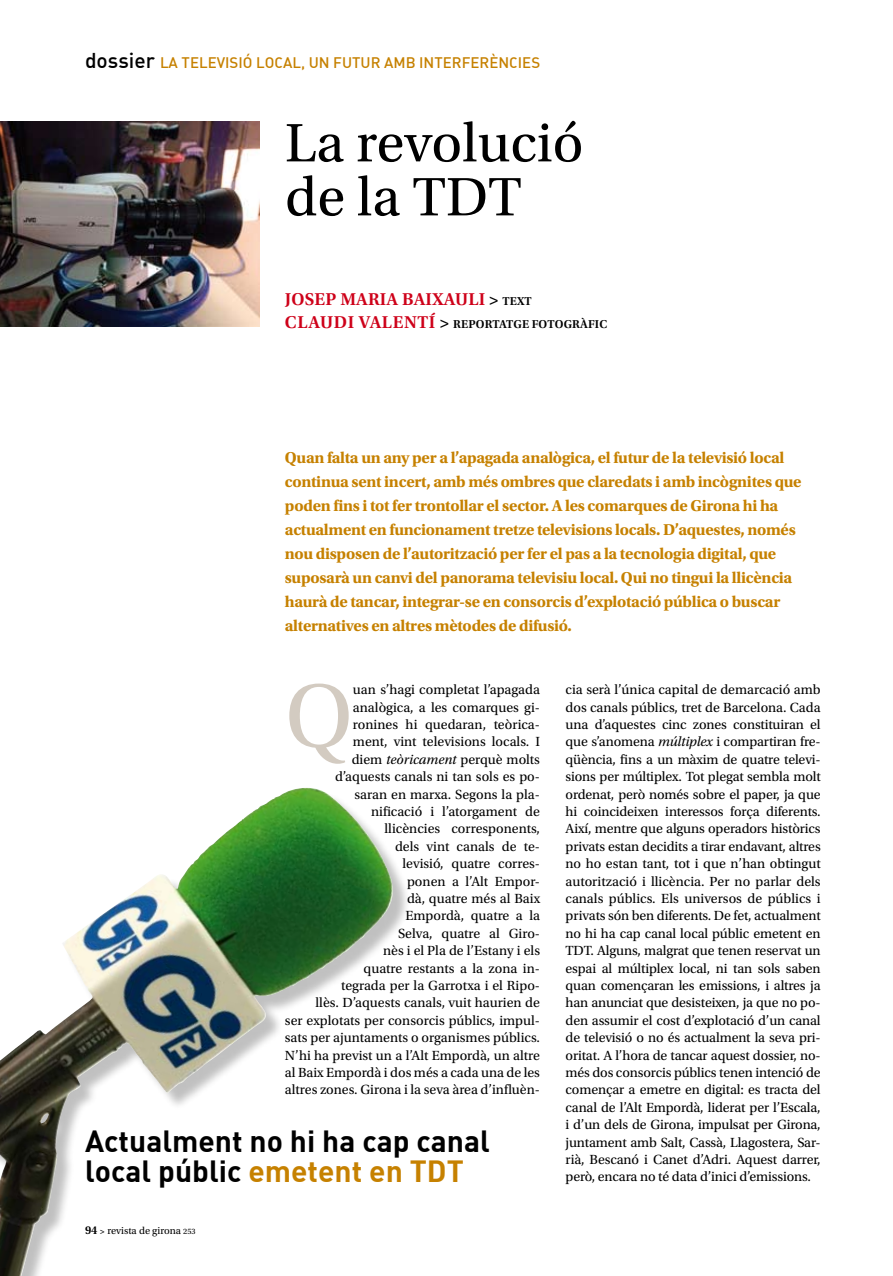
<style>
.page{position:relative;width:893px;height:1276px;background:#fff}
.page>*{position:absolute;margin:0;border:0;box-sizing:border-box;transform-origin:0 0}
.t1{font:93.9px "Utopia Std";color:#d3cbc1}
.t2{font:57px/54px "Utopia Std";color:#000}
.t3{font:30px/30px "DIN Bold";color:#000}
.t4{font:600 18px/22.5px "Utopia Std";letter-spacing:.01em;color:#ce0019}
.t5{font:700 16.5px/24px "Utopia Std";letter-spacing:-.02em;color:#c68100}
.t6{font:15px "DIN Medium Alternate";color:#c68100}
.t7{font:13.95px/17.4px "Utopia Std";color:#000;text-align:justify}
.t8{font:600 12px "Utopia Std";letter-spacing:.01em;color:#000}
.t9{font:10.5px "Utopia Std";color:#000}
.s1{font-size:21px;color:#000}
.s2{color:#000}
.s3{font-size:12px;color:#000}
.s4{font-size:18px;color:#ce0019}
.s5{font-size:18px}
.s6{font-style:italic}
.s7{color:#c68100}
.s8{font-weight:600;font-size:12px}
.s9{font-weight:600;font-size:9px}
.s10{font-size:8.25px}
</style>
<div class="page">
<img style="left:0;top:122px;width:259px;height:205px">
<div style="left:0;top:789px;width:411px;height:487px;background:#000;opacity:.25"></div>
<img style="left:0;top:788px;width:393px;height:488px">
<p class="t6" style="left:85px;top:53px;width:457px"><span class="s1">DOSSIER</span> LA TELEVISIÓ LOCAL, UN FUTUR AMB INTERFERÈNCIES</p>
<h2 class="t2" style="left:285px;top:117px;width:300px">La revolució de la TDT</h2>
<p class="t4" style="left:285px;top:288px;width:248px">JOSEP MARIA BAIXAULI <span class="s2">&gt;</span> <span class="s3">TEXT<br></span>CLAUDI VALE</p>
<p class="t8" style="left:404px;top:317px;width:66px"><span class="s4">NTÍ</span> <span class="s5">&gt;</span> REPORTAT</p>
<p class="t8" style="left:514px;top:317px;width:34px">GE FOTO</p>
<p class="t8" style="left:564px;top:317px;width:38px">GRÀFIC</p>
<p class="t5" style="left:285px;top:445px;width:518px">Quan falta un any per a l’apagada analògica, el futur de la televisió local continua sent incert, amb més ombres que claredats i amb incògnites que poden fins i tot fer trontollar el sector. A les comarques de Girona hi ha actualment en funcionament tretze televisions locals. D’aquestes, només nou disposen de l’autorització per fer el pas a la tecnologia digital, que suposarà un canvi del panorama televisiu local. Qui no tingui la llicència haurà de tancar, integrar-se en consorcis d’explotació pública o buscar alternatives en altres mètodes de difusió.</p>
<h1 class="t1" style="left:285px;top:665px;width:70px">Q</h1>
<p class="t7" style="left:285px;top:681px;width:257px;text-align:right">uan s’hagi completat l’apagada<br>analògica, a les comarques gi-<br>ronines hi quedaran, teòrica-<br>ment, vint televisions locals. I<br>diem <span class="s6">teòricament</span> perquè molts<br>d’aquests canals ni tan sols es po-<br>saran en marxa. Segons la pla-<br>nificació i l’atorgament de<br>llicències corresponents,<br>dels vint canals de te-<br>levisió, quatre corres-<br>ponen a l’Alt Empor-<br>dà, quatre més al Baix<br>Empordà, quatre a la<br>Selva, quatre al Giro-<br>nès i el Pla de l’Estany i els<br>quatre restants a la zona in-<br>tegrada per la Garrotxa i el Ripo-<br>llès. D’aquests canals, vuit haurien de<br>ser explotats per consorcis públics, impul&shy;sats per ajuntaments o organismes públics.<br>N’hi ha previst un a l’Alt Empordà, un altre al Baix Empordà i dos més a cada una de les altres zones. Girona i la seva àrea d’influèn-</p>
<h3 class="t3" style="left:85px;top:1124px;width:406px">Actualment no hi ha cap canal local públic <span class="s7">emetent en TDT</span></h3>
<p class="t9" style="left:85px;top:1224px;width:112px"><span class="s8">94</span> <span class="s9">&gt;</span> revista de girona <span class="s10">253</span></p>
<p class="t7" style="left:566px;top:681px;width:257px">cia serà l’única capital de demarcació amb dos canals públics, tret de Barcelona. Cada una d’aquestes cinc zones constituiran el que s’anomena <span class="s6">múltiplex</span> i compartiran fre&shy;qüència, fins a un màxim de quatre televi&shy;sions per múltiplex. Tot plegat sembla molt ordenat, però només sobre el paper, ja que hi coincideixen interessos força diferents.<br>Així, mentre que alguns operadors històrics privats estan decidits a tirar endavant, altres no ho estan tant, tot i que n’han obtingut autorització i llicència. Per no parlar dels canals públics. Els universos de públics i privats són ben diferents. De fet, actualment no hi ha cap canal local públic emetent en TDT. Alguns, malgrat que tenen reservat un espai al múltiplex local, ni tan sols saben quan començaran les emissions, i altres ja han anunciat que desisteixen, ja que no po&shy;den assumir el cost d’explotació d’un canal de televisió o no és actualment la seva pri&shy;oritat. A l’hora de tancar aquest dossier, no&shy;més dos consorcis públics tenen intenció de començar a emetre en digital: es tracta del canal de l’Alt Empordà, liderat per l’Escala, i d’un dels de Girona, impulsat per Girona, juntament amb Salt, Cassà, Llagostera, Sar&shy;rià, Bescanó i Canet d’Adri. Aquest darrer, però, encara no té data d’inici d’emissions.</p>
</div>
